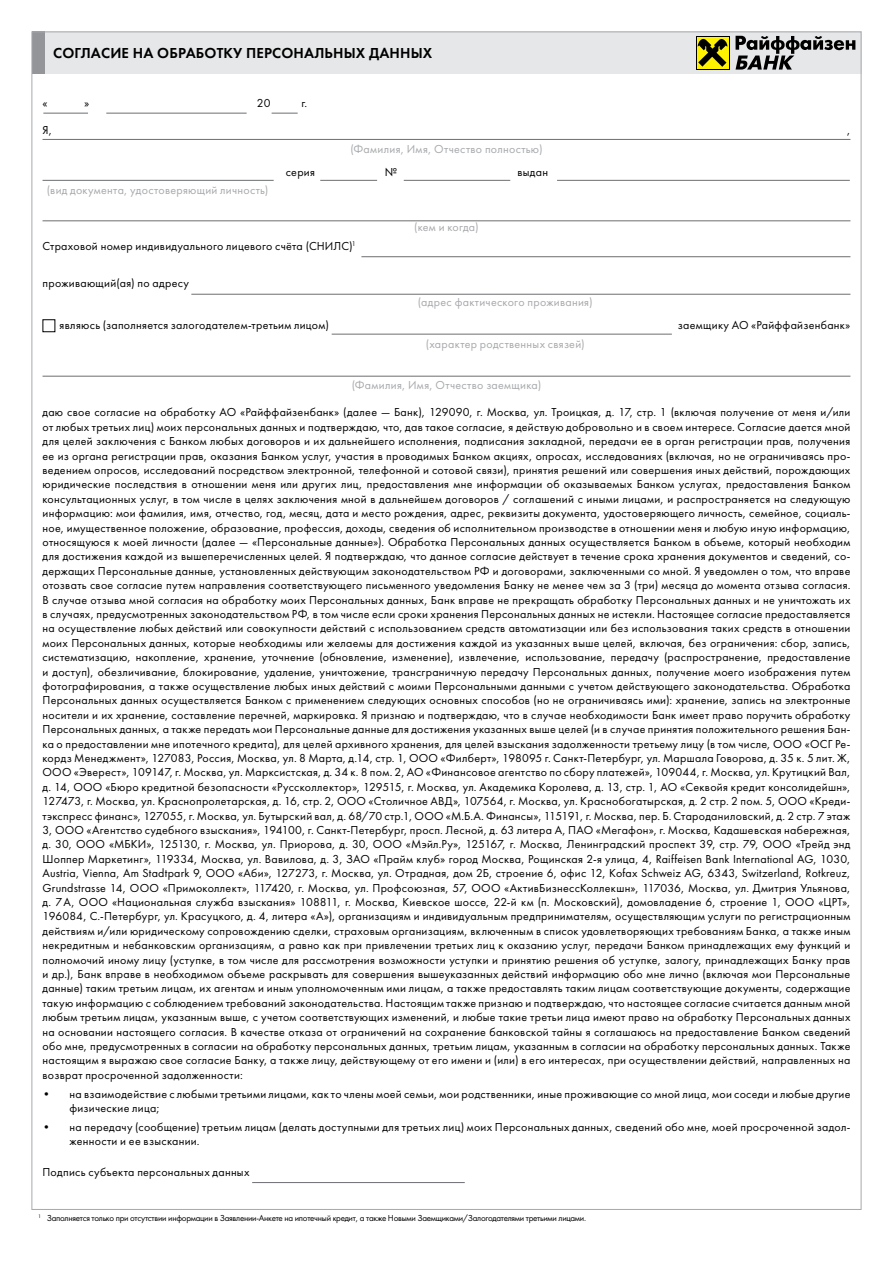
<style>
.page{position:relative;width:893px;height:1263px;background:#fff}
.page>*{position:absolute;margin:0;border:0;box-sizing:border-box;transform-origin:0 0}
.t1{font:15px "Futura Demi C";letter-spacing:.01em;color:#000}
.t2{font:12px/14.4px "Futura Book C";letter-spacing:.025em;color:#000}
.t3{font:12px "Futura Book C";letter-spacing:.025em;color:#a7a9ac}
.t4{font:9px "Futura Book C";letter-spacing:-.03em;color:#000}
</style>
<div class="page">
<div style="left:32px;top:32px;width:829px;height:42px;background:#e6e7e8"></div>
<div style="left:32px;top:32px;width:13px;height:42px;background:#939598"></div>
<svg style="left:696px;top:36px;width:33px;height:34px"></svg>
<div style="left:697px;top:37px;width:31px;height:32px;background:#fff200"></div>
<svg style="left:698px;top:36px;width:30px;height:31px"></svg>
<svg style="left:735px;top:36px;width:120px;height:34px"></svg>
<hr style="left:43px;top:139px;width:807px;height:1px;background:#6d6e71">
<hr style="left:43px;top:376px;width:807px;height:1px;background:#6d6e71">
<hr style="left:252px;top:1182px;width:213px;height:1px;background:#6d6e71">
<hr style="left:43px;top:113px;width:45px;height:1px;background:#6d6e71">
<svg style="left:272px;top:113px;width:26px;height:1px"></svg>
<hr style="left:106px;top:113px;width:141px;height:1px;background:#6d6e71">
<hr style="left:43px;top:220px;width:807px;height:1px;background:#6d6e71">
<hr style="left:191px;top:294px;width:659px;height:1px;background:#6d6e71">
<hr style="left:332px;top:334px;width:340px;height:1px;background:#6d6e71">
<hr style="left:361px;top:256px;width:489px;height:1px;background:#6d6e71">
<hr style="left:43px;top:180px;width:231px;height:1px;background:#6d6e71">
<hr style="left:320px;top:180px;width:57px;height:1px;background:#6d6e71">
<hr style="left:404px;top:180px;width:106px;height:1px;background:#6d6e71">
<hr style="left:557px;top:180px;width:293px;height:1px;background:#6d6e71">
<p class="t1" style="left:53px;top:45px;width:381px">СОГЛАСИЕ НА ОБРАБОТКУ ПЕРСОНАЛЬНЫХ ДАННЫХ</p>
<p class="t2" style="left:43px;top:96px;width:7px">«</p>
<p class="t2" style="left:84px;top:96px;width:7px">»</p>
<p class="t2" style="left:257px;top:96px;width:15px">20</p>
<p class="t2" style="left:301px;top:96px;width:7px">г.</p>
<p class="t2" style="left:43px;top:123px;width:11px">Я,</p>
<p class="t2" style="left:847px;top:123px;width:5px">,</p>
<p class="t3" style="left:350px;top:142px;width:194px">(Фамилия, Имя, Отчество полностью)</p>
<p class="t2" style="left:286px;top:165px;width:31px">серия</p>
<p class="t2" style="left:385px;top:165px;width:14px">№</p>
<p class="t2" style="left:517px;top:165px;width:32px">выдан</p>
<p class="t3" style="left:47px;top:184px;width:223px">(вид документа, удостоверяющий личность)</p>
<p class="t3" style="left:414px;top:221px;width:66px">(кем и когда)</p>
<p class="t2" style="left:43px;top:239px;width:315px">Страховой номер индивидуального лицевого счёта (СНИЛС)<sup>1</sup></p>
<p class="t2" style="left:43px;top:276px;width:148px">проживающий(ая) по адресу</p>
<p class="t3" style="left:418px;top:295px;width:176px">(адрес фактического проживания)</p>
<p class="t2" style="left:60px;top:318px;width:271px">являюсь (заполняется залогодателем-третьим лицом)</p>
<p class="t2" style="left:678px;top:318px;width:174px">заемщику АО «Райффайзенбанк»</p>
<p class="t3" style="left:426px;top:337px;width:160px">(характер родственных связей)</p>
<p class="t3" style="left:352px;top:379px;width:191px">(Фамилия, Имя, Отчество заемщика)</p>
<p class="t2" style="left:43px;top:405px;width:809px;text-align:justify">даю свое согласие на обработку АО «Райффайзенбанк» (далее — Банк), 129090, г. Москва, ул. Троицкая, д. 17, стр. 1 (включая получение от меня и/или от любых третьих лиц) моих персональных данных и подтверждаю, что, дав такое согласие, я действую добровольно и в своем интересе. Согласие дается мной для целей заключения с Банком любых договоров и их дальнейшего исполнения, подписания закладной, передачи ее в орган регистрации прав, получения ее из органа регистрации прав, оказания Банком услуг, участия в проводимых Банком акциях, опросах, исследованиях (включая, но не ограничиваясь про&shy;ведением опросов, исследований посредством электронной, телефонной и сотовой связи), принятия решений или совершения иных действий, порождающих юридические последствия в отношении меня или других лиц, предоставления мне информации об оказываемых Банком услугах, предоставления Банком консультационных услуг, в том числе в целях заключения мной в дальнейшем договоров / соглашений с иными лицами, и распространяется на следующую информацию: мои фамилия, имя, отчество, год, месяц, дата и место рождения, адрес, реквизиты документа, удостоверяющего личность, семейное, социаль&shy;ное, имущественное положение, образование, профессия, доходы, сведения об исполнительном производстве в отношении меня и любую иную информацию, относящуюся к моей личности (далее — «Персональные данные»). Обработка Персональных данных осуществляется Банком в объеме, который необходим для достижения каждой из вышеперечисленных целей. Я подтверждаю, что данное согласие действует в течение срока хранения документов и сведений, со&shy;держащих Персональные данные, установленных действующим законодательством РФ и договорами, заключенными со мной. Я уведомлен о том, что вправе отозвать свое согласие путем направления соответствующего письменного уведомления Банку не менее чем за 3 (три) месяца до момента отзыва согласия.<br>В случае отзыва мной согласия на обработку моих Персональных данных, Банк вправе не прекращать обработку Персональных данных и не уничтожать их в случаях, предусмотренных законодательством РФ, в том числе если сроки хранения Персональных данных не истекли. Настоящее согласие предоставляется на осуществление любых действий или совокупности действий с использованием средств автоматизации или без использования таких средств в отношении моих Персональных данных, которые необходимы или желаемы для достижения каждой из указанных выше целей, включая, без ограничения: сбор, запись, систематизацию, накопление, хранение, уточнение (обновление, изменение), извлечение, использование, передачу (распространение, предоставление и доступ), обезличивание, блокирование, удаление, уничтожение, трансграничную передачу Персональных данных, получение моего изображения путем фотографирования, а также осуществление любых иных действий с моими Персональными данными с учетом действующего законодательства. Обработка Персональных данных осуществляется Банком с применением следующих основных способов (но не ограничиваясь ими): хранение, запись на электронные носители и их хранение, составление перечней, маркировка. Я признаю и подтверждаю, что в случае необходимости Банк имеет право поручить обработку Персональных данных, а также передать мои Персональные данные для достижения указанных выше целей (и в случае принятия положительного решения Бан&shy;ка о предоставлении мне ипотечного кредита), для целей архивного хранения, для целей взыскания задолженности третьему лицу (в том числе, ООО «ОСГ Ре&shy;кордз Менеджмент», 127083, Россия, Москва, ул. 8 Марта, д.14, стр. 1, ООО «Филберт», 198095 г. Санкт-Петербург, ул. Маршала Говорова, д. 35 к. 5 лит. Ж, ООО «Эверест», 109147, г. Москва, ул. Марксистская, д. 34 к. 8 пом. 2, АО «Финансовое агентство по сбору платежей», 109044, г. Москва, ул. Крутицкий Вал, д. 14, ООО «Бюро кредитной безопасности «Руссколлектор», 129515, г. Москва, ул. Академика Королева, д. 13, стр. 1, АО «Секвойя кредит консолидейшн», 127473, г. Москва, ул. Краснопролетарская, д. 16, стр. 2, ООО «Столичное АВД», 107564, г. Москва, ул. Краснобогатырская, д. 2 стр. 2 пом. 5, ООО «Креди&shy;тэкспресс финанс», 127055, г. Москва, ул. Бутырский вал, д. 68/70 стр.1, ООО «М.Б.А. Финансы», 115191, г. Москва, пер. Б. Староданиловский, д. 2 стр. 7 этаж 3, ООО «Агентство судебного взыскания», 194100, г. Санкт-Петербург, просп. Лесной, д. 63 литера А, ПАО «Мегафон», г. Москва, Кадашевская набережная, д. 30, ООО «МБКИ», 125130, г. Москва, ул. Приорова, д. 30, ООО «Мэйл.Ру», 125167, г. Москва, Ленинградский проспект 39, стр. 79, ООО «Трейд энд Шоппер Маркетинг», 119334, Москва, ул. Вавилова, д. 3, ЗАО «Прайм клуб» город Москва, Рощинская 2-я улица, 4, Raiffeisen Bank International AG, 1030, Austria, Vienna, Am Stadtpark 9, ООО «Аби», 127273, г. Москва, ул. Отрадная, дом 2Б, строение 6, офис 12, Kofax Schweiz AG, 6343, Switzerland, Rotkreuz, Grundstrasse 14, ООО «Примоколлект», 117420, г. Москва, ул. Профсоюзная, 57, ООО «АктивБизнессКоллекшн», 117036, Москва, ул. Дмитрия Ульянова, д. 7А, ООО «Национальная служба взыскания» 108811, г. Москва, Киевское шоссе, 22-й км (п. Московский), домовладение 6, строение 1, ООО «ЦРТ», 196084, С.-Петербург, ул. Красуцкого, д. 4, литера «А»), организациям и индивидуальным предпринимателям, осуществляющим услуги по регистрационным действиям и/или юридическому сопровождению сделки, страховым организациям, включенным в список удовлетворяющих требованиям Банка, а также иным некредитным и небанковским организациям, а равно как при привлечении третьих лиц к оказанию услуг, передачи Банком принадлежащих ему функций и полномочий иному лицу (уступке, в том числе для рассмотрения возможности уступки и принятию решения об уступке, залогу, принадлежащих Банку прав и др.), Банк вправе в необходимом объеме раскрывать для совершения вышеуказанных действий информацию обо мне лично (включая мои Персональные данные) таким третьим лицам, их агентам и иным уполномоченным ими лицам, а также предоставлять таким лицам соответствующие документы, содержащие такую информацию с соблюдением требований законодательства. Настоящим также признаю и подтверждаю, что настоящее согласие считается данным мной любым третьим лицам, указанным выше, с учетом соответствующих изменений, и любые такие третьи лица имеют право на обработку Персональных данных на основании настоящего согласия. В качестве отказа от ограничений на сохранение банковской тайны я соглашаюсь на предоставление Банком сведений обо мне, предусмотренных в согласии на обработку персональных данных, третьим лицам, указанным в согласии на обработку персональных данных. Также настоящим я выражаю свое согласие Банку, а также лицу, действующему от его имени и (или) в его интересах, при осуществлении действий, направленных на возврат просроченной задолженности:</p>
<p class="t2" style="left:70px;top:1086px;width:782px;text-indent:-27px">• на взаимодействие с любыми третьими лицами, как то члены моей семьи, мои родственники, иные проживающие со мной лица, мои соседи и любые другие физические лица;</p>
<p class="t2" style="left:70px;top:1119px;width:782px;text-indent:-27px">• на передачу (сообщение) третьим лицам (делать доступными для третьих лиц) моих Персональных данных, сведений обо мне, моей просроченной задол&shy;женности и ее взыскании.</p>
<p class="t2" style="left:43px;top:1165px;width:208px">Подпись субъекта персональных данных</p>
<p class="t4" style="left:38px;top:1213px;width:549px"><sup>1</sup> Заполняется только при отсутствии информации в Заявлении-Анкете на ипотечный кредит, а также Новыми Заемщиками/Залогодателями третьими лицами.</p>
</div>
